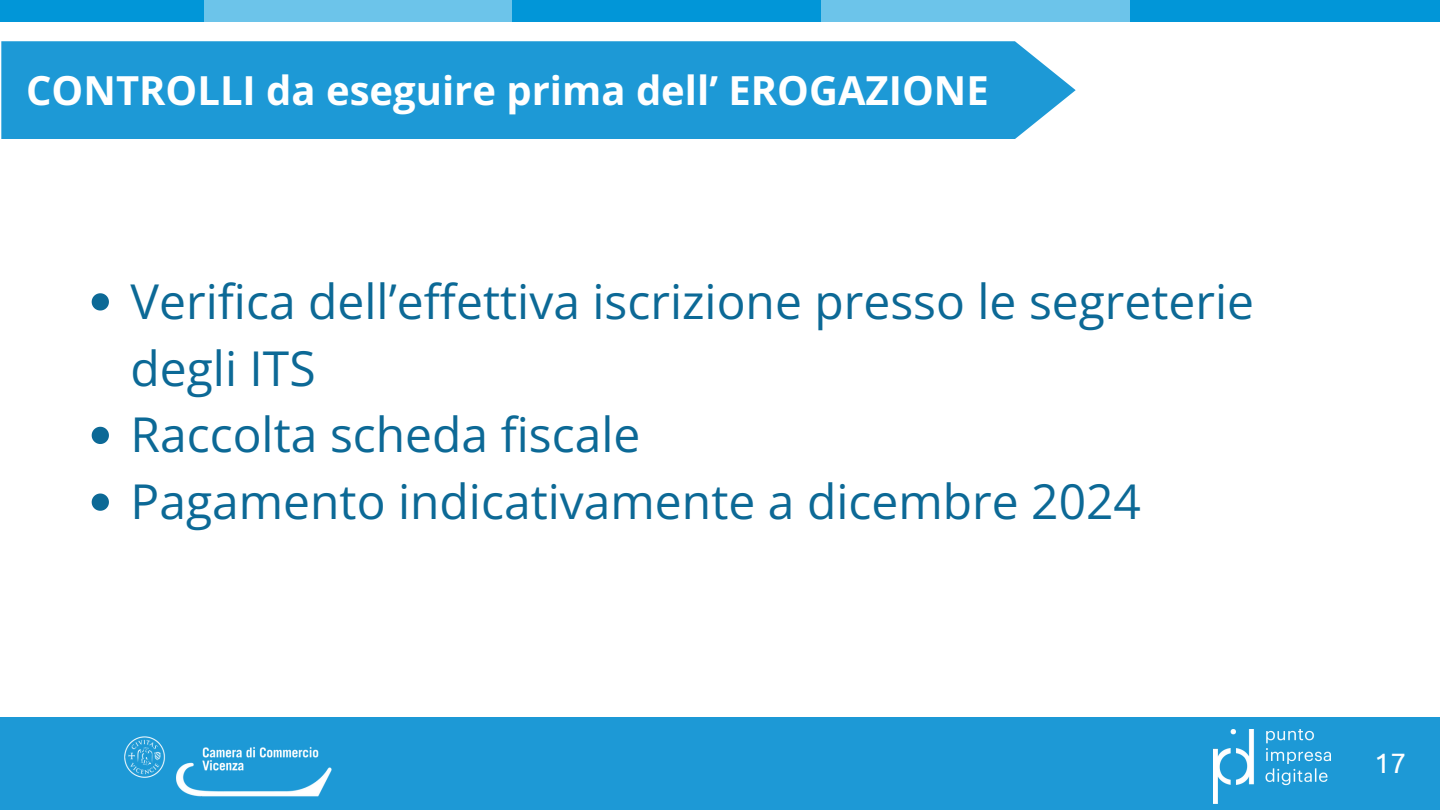
<style>
.page{position:relative;width:1440px;height:810px;background:#fff}
.page>*{position:absolute;margin:0;border:0;box-sizing:border-box;transform-origin:0 0}
.t1{font:48px/66.8px "Open Sans";color:#0c6996}
.t2{font:700 40px "Open Sans";color:#fff}
.t3{font:28px "Ubuntu";color:#fff}
</style>
<div class="page">
<div style="left:204px;top:0;width:309px;height:21px;background:#6cc4ea"></div>
<div style="left:513px;top:0;width:309px;height:21px;background:#0196d8"></div>
<div style="left:822px;top:0;width:309px;height:21px;background:#6cc4ea"></div>
<div style="left:1131px;top:0;width:309px;height:21px;background:#0196d8"></div>
<div style="left:0;top:0;width:204px;height:21px;background:#0196d8"></div>
<div style="left:0;top:717px;width:1440px;height:93px;background:#1d99d6"></div>
<img style="left:124px;top:736px;width:208px;height:61px">
<img style="left:1214px;top:729px;width:117px;height:75px">
<svg style="left:92px;top:293px;width:17px;height:18px"></svg>
<svg style="left:92px;top:427px;width:17px;height:17px"></svg>
<svg style="left:92px;top:494px;width:17px;height:17px"></svg>
<div style="left:1px;top:41px;width:1075px;height:98px;background:#1d99d6"></div>
<p class="t2" style="left:26px;top:62px;width:964px">CONTROLLI da eseguire prima dell’ EROGAZIONE</p>
<p class="t1" style="left:131px;top:267px;width:1125px">Verifica dell’effettiva iscrizione presso le segreterie degli ITS</p>
<p class="t1" style="left:131px;top:400px;width:512px">Raccolta scheda fiscale</p>
<p class="t1" style="left:131px;top:467px;width:1012px">Pagamento indicativamente a dicembre 2024</p>
<p class="t3" style="left:1375px;top:747px;width:33px">17</p>
</div>
